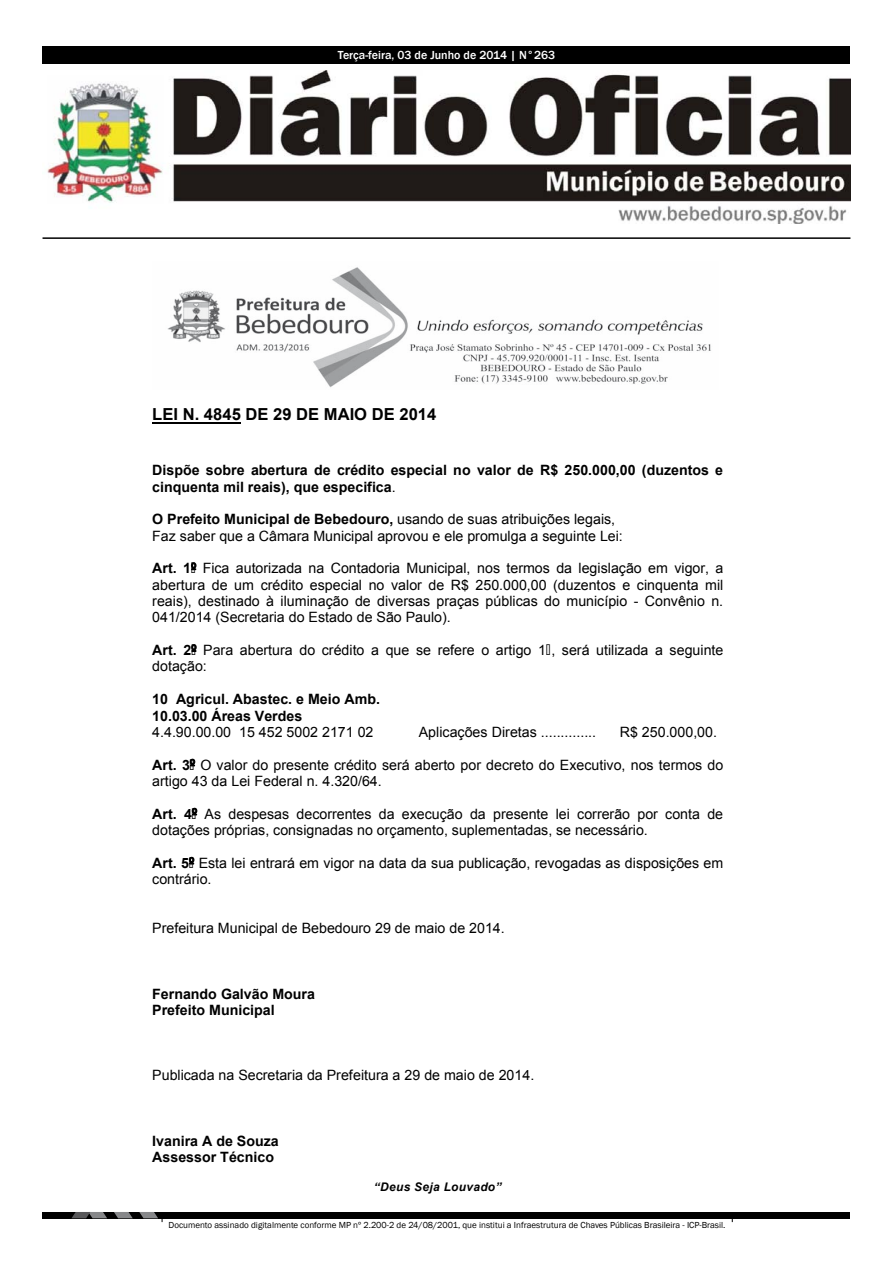
<style>
.page{position:relative;width:893px;height:1263px;background:#fff}
.page>*{position:absolute;margin:0;border:0;box-sizing:border-box;transform-origin:0 0}
.t1{font:700 16.5px "Arial";color:#000}
.t2{font:14.25px/16.4px "Arial";color:#000}
.t3{font:700 14.25px/16.4px "Arial";color:#000}
.t4{font:500 12px "Franklin Gothic";color:#fff}
.t5{font:italic 700 11.85px "Arial";letter-spacing:.03em;color:#000}
.t6{font:9px "Franklin Gothic";color:#000}
.s1{font-weight:400}
.s2{font-weight:700}
.s3{font-family:"Microsoft Sans Serif"}
</style>
<div class="page">
<div style="left:43px;top:47px;width:807px;height:17px;background:#000"></div>
<img style="left:47px;top:71px;width:803px;height:153px">
<div style="left:43px;top:1212px;width:807px;height:6px;background:#000"></div>
<svg style="left:114px;top:1212px;width:19px;height:6px"></svg>
<svg style="left:72px;top:1212px;width:35px;height:6px"></svg>
<svg style="left:139px;top:1212px;width:24px;height:10px"></svg>
<hr style="left:43px;top:237px;width:807px;height:2px;background:#000">
<img style="left:167px;top:267px;width:544px;height:121px">
<hr style="left:152px;top:422px;width:89px;height:2px;background:#000">
<svg style="left:191px;top:563px;width:5px;height:7px"></svg>
<svg style="left:191px;top:644px;width:6px;height:8px"></svg>
<svg style="left:190px;top:759px;width:5px;height:7px"></svg>
<svg style="left:192px;top:808px;width:5px;height:7px"></svg>
<svg style="left:189px;top:857px;width:5px;height:7px"></svg>
<p class="t4" style="left:338px;top:47px;width:219px">Terça-feira, 03 de Junho de 2014 | N°263</p>
<p class="t1" style="left:152px;top:403px;width:286px">LEI N. 4845 DE 29 DE MAIO DE 2014</p>
<p class="t3" style="left:152px;top:462px;width:572px">Dispõe sobre abertura de crédito especial no valor de R$ 250.000,00 (duzentos e cinquenta mil reais), que especifica<span class="s1">.</span></p>
<p class="t2" style="left:152px;top:511px;width:472px"><span class="s2">O Prefeito Municipal de Bebedouro,</span> usando de suas atribuições legais,<br>Faz saber que a Câmara Municipal aprovou e ele promulga a seguinte Lei:</p>
<p class="t2" style="left:152px;top:560px;width:573px;text-align:justify"><span class="s2">Art. 1</span><span class="s3">∫</span> Fica autorizada na Contadoria Municipal, nos termos da legislação em vigor, a abertura de um crédito especial no valor de R$ 250.000,00 (duzentos e cinquenta mil reais), destinado à iluminação de diversas praças públicas do município - Convênio n.<br>041/2014 (Secretaria do Estado de São Paulo).</p>
<p class="t2" style="left:152px;top:642px;width:573px"><span class="s2">Art. 2</span><span class="s3">∫</span> Para abertura do crédito a que se refere o artigo 1<span class="s3">∫</span>, será utilizada a seguinte dotação:</p>
<p class="t3" style="left:152px;top:691px;width:229px">10 Agricul. Abastec. e Meio Amb.<br>10.03.00 Áreas Verdes</p>
<p class="t2" style="left:152px;top:724px;width:223px">4.4.90.00.00 15 452 5002 2171 02</p>
<p class="t2" style="left:419px;top:724px;width:179px">Aplicações Diretas ..............</p>
<p class="t2" style="left:620px;top:724px;width:99px">R$ 250.000,00.</p>
<p class="t2" style="left:152px;top:756px;width:572px"><span class="s2">Art. 3</span><span class="s3">∫</span> O valor do presente crédito será aberto por decreto do Executivo, nos termos do artigo 43 da Lei Federal n. 4.320/64.</p>
<p class="t2" style="left:152px;top:805px;width:572px"><span class="s2">Art. 4</span><span class="s3">∫</span> As despesas decorrentes da execução da presente lei correrão por conta de dotações próprias, consignadas no orçamento, suplementadas, se necessário.</p>
<p class="t2" style="left:152px;top:855px;width:573px"><span class="s2">Art. 5</span><span class="s3">∫</span> Esta lei entrará em vigor na data da sua publicação, revogadas as disposições em contrário.</p>
<p class="t2" style="left:152px;top:920px;width:354px">Prefeitura Municipal de Bebedouro 29 de maio de 2014.</p>
<p class="t3" style="left:152px;top:986px;width:164px">Fernando Galvão Moura<br>Prefeito Municipal</p>
<p class="t2" style="left:152px;top:1067px;width:383px">Publicada na Secretaria da Prefeitura a 29 de maio de 2014.</p>
<p class="t3" style="left:152px;top:1133px;width:128px">Ivanira A de Souza<br>Assessor Técnico</p>
<p class="t5" style="left:374px;top:1178px;width:129px">“Deus Seja Louvado”</p>
<p class="t6" style="left:168px;top:1219px;width:558px">Documento assinado digitalmente conforme MP nº 2.200-2 de 24/08/2001, que institui a Infraestrutura de Chaves Públicas Brasileira - ICP-Brasil.</p>
</div>
